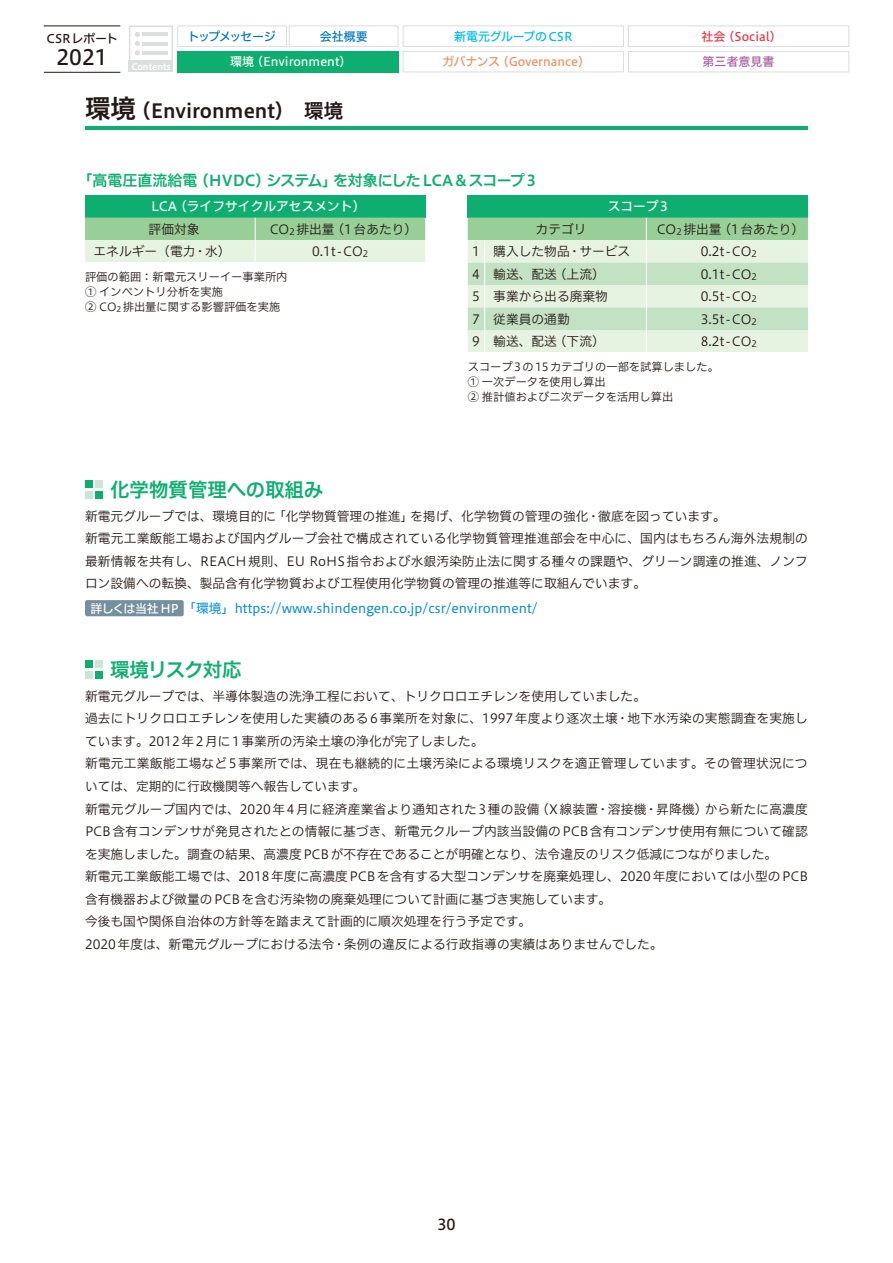
<style>
.page{position:relative;width:893px;height:1263px;background:#fff}
.page>*{position:absolute;margin:0;border:0;box-sizing:border-box;transform-origin:0 0}
.t1{font:21px "Hiragino UD Sans F Std W5";color:#221815}
.t2{font:19.5px "Hiragino UD Sans F Std W6";color:#221815}
.t3{font:19.5px "Hiragino UD Sans F Std W6";letter-spacing:-.005em;color:#0eae71}
.t4{font:19.5px "Hiragino UD Sans F Std W6";letter-spacing:-.05em;color:#0eae71}
.t5{font:15px "Hiragino UD Sans F Std W6";color:#0eae71}
.t6{font:15px "Hiragino UD Sans F Std W5";color:#221815}
.t7{font:12.75px/22.5px "Hiragino UD Sans F Std W3";color:#221815}
.t8{font:12.75px "Hiragino UD Sans F Std W4";color:#008cd6}
.t9{font:12.75px "Hiragino UD Sans F Std W5";color:#fff}
.t10{font:12px "Hiragino UD Sans F Std W5";letter-spacing:-.01em;color:#f18f60}
.t11{font:12px "Hiragino UD Sans F Std W5";color:#fff}
.t12{font:12px "Hiragino UD Sans F Std W5";letter-spacing:-.005em;color:#00b9ef}
.t13{font:12px "Hiragino UD Sans F Std W5";color:#e83743}
.t14{font:12px "Hiragino UD Sans F Std W5";letter-spacing:-.095em;color:#0075c2}
.t15{font:12px "Hiragino UD Sans F Std W5";color:#221815}
.t16{font:12px "Hiragino UD Sans F Std W5";color:#a660a3}
.t17{font:12px "Hiragino UD Sans F Std W5";letter-spacing:-.06em;color:#0075c2}
.t18{font:11.25px/15px "Hiragino UD Sans F Std W3";color:#221815}
.t19{font:9px "Hiragino UD Sans F Std W6";color:#fff}
.s1{font-size:25.5px}
.s2{font-size:8.85px}
.s3{font-family:"Hiragino UD Sans F Std W5";font-size:12px;color:#fff}
</style>
<div class="page">
<hr style="left:85px;top:126px;width:723px;height:4px;background:#0eae71">
<div style="left:129px;top:26px;width:44px;height:36px;border:2px solid #dcdddd"></div>
<div style="left:129px;top:61px;width:44px;height:11px;background:#dcdddd"></div>
<hr style="left:142px;top:33px;width:25px;height:3px;background:#dcdddd">
<hr style="left:142px;top:42px;width:25px;height:3px;background:#dcdddd">
<svg style="left:135px;top:32px;width:5px;height:23px"></svg>
<hr style="left:142px;top:51px;width:25px;height:3px;background:#dcdddd">
<div style="left:177px;top:26px;width:110px;height:21px;border:1px solid #dcdddd"></div>
<div style="left:289px;top:26px;width:109px;height:21px;border:1px solid #dcdddd"></div>
<div style="left:403px;top:26px;width:221px;height:21px;border:1px solid #dcdddd"></div>
<div style="left:628px;top:26px;width:221px;height:21px;border:1px solid #dcdddd"></div>
<hr style="left:44px;top:72px;width:76px;height:1px;background:#221815">
<hr style="left:44px;top:26px;width:76px;height:1px;background:#221815">
<div style="left:468px;top:195px;width:340px;height:23px;background:#0eae71"></div>
<svg style="left:468px;top:218px;width:340px;height:134px;background:#cee7cb"></svg>
<div style="left:85px;top:195px;width:340px;height:23px;background:#0eae71"></div>
<svg style="left:85px;top:218px;width:340px;height:44px;background:#bfe0bc"></svg>
<div style="left:85px;top:481px;width:8px;height:7px;background:#0eae71"></div>
<div style="left:85px;top:491px;width:8px;height:7px;background:#c9e6d7"></div>
<div style="left:95px;top:481px;width:8px;height:7px;background:#c9e6d7"></div>
<div style="left:95px;top:491px;width:8px;height:7px;background:#0eae71"></div>
<div style="left:85px;top:661px;width:8px;height:7px;background:#0eae71"></div>
<div style="left:85px;top:671px;width:8px;height:7px;background:#c9e6d7"></div>
<div style="left:95px;top:661px;width:8px;height:7px;background:#c9e6d7"></div>
<div style="left:95px;top:671px;width:8px;height:7px;background:#0eae71"></div>
<div style="left:85px;top:600px;width:99px;height:16px;background:#748f9d;border-radius:2px"></div>
<div style="left:628px;top:51px;width:221px;height:21px;border:1px solid #dcdddd"></div>
<div style="left:403px;top:51px;width:221px;height:21px;border:1px solid #dcdddd"></div>
<div style="left:177px;top:51px;width:221px;height:21px;background:#0eae71"></div>
<p class="t15" style="left:47px;top:29px;width:73px">CSRレポート</p>
<p class="t14" style="left:187px;top:27px;width:90px">トップメッセージ</p>
<p class="t17" style="left:320px;top:27px;width:49px">会社概要</p>
<p class="t12" style="left:454px;top:27px;width:120px">新電元グループのCSR</p>
<p class="t13" style="left:701px;top:27px;width:82px">社会（Social）</p>
<h1 class="t1" style="left:57px;top:41px;width:53px">2021</h1>
<p class="t11" style="left:230px;top:53px;width:123px">環境（Environment）</p>
<p class="t10" style="left:442px;top:53px;width:150px">ガバナンス（Governance）</p>
<p class="t16" style="left:703px;top:53px;width:73px">第三者意見書</p>
<p class="t19" style="left:131px;top:60px;width:41px">Contents</p>
<h2 class="t2" style="left:85px;top:96px;width:260px"><span class="s1">環境</span>（Environment）　環境</h2>
<p class="t5" style="left:78px;top:169px;width:460px">「高電圧直流給電（HVDC）システム」を対象にしたLCA &amp;スコープ3</p>
<p class="t9" style="left:151px;top:197px;width:216px">LCA（ライフサイクルアセスメント）</p>
<p class="t7" style="left:149px;top:217px;width:52px">評価対象</p>
<p class="t7" style="left:270px;top:217px;width:149px">CO<span class="s2">2</span> 排出量（1台あたり）</p>
<p class="t7" style="left:94px;top:239px;width:139px">エネルギー（電力・水）</p>
<p class="t7" style="left:312px;top:239px;width:58px">0.1t-CO<sub>2</sub></p>
<p class="t18" style="left:85px;top:269px;width:204px">評価の範囲：新電元スリーイー事業所内<br>① インベントリ分析を実施<br>② CO<sub>2</sub> 排出量に関する影響評価を実施</p>
<p class="t9" style="left:608px;top:197px;width:62px">スコープ3</p>
<p class="t7" style="left:536px;top:217px;width:52px">カテゴリ</p>
<p class="t7" style="left:657px;top:217px;width:149px">CO<span class="s2">2</span> 排出量（1台あたり）</p>
<p class="t7" style="left:472px;top:239px;width:160px">1 購入した物品・サービス</p>
<p class="t7" style="left:701px;top:239px;width:58px">0.2t-CO<sub>2</sub></p>
<p class="t7" style="left:472px;top:262px;width:134px">4 輸送、配送（上流）</p>
<p class="t7" style="left:701px;top:262px;width:58px">0.1t-CO<span class="s2">2</span></p>
<p class="t7" style="left:472px;top:284px;width:137px">5 事業から出る廃棄物</p>
<p class="t7" style="left:701px;top:284px;width:58px">0.5t-CO<span class="s2">2</span></p>
<p class="t7" style="left:472px;top:307px;width:99px">7 従業員の通勤</p>
<p class="t7" style="left:701px;top:307px;width:58px">3.5t-CO<span class="s2">2</span></p>
<p class="t7" style="left:472px;top:329px;width:134px">9 輸送、配送（下流）</p>
<p class="t7" style="left:701px;top:329px;width:58px">8.2t-CO<span class="s2">2</span></p>
<p class="t18" style="left:468px;top:359px;width:253px">スコープ3の15カテゴリの一部を試算しました。<br>① 一次データを使用し算出<br>② 推計値および二次データを活用し算出</p>
<h2 class="t3" style="left:110px;top:475px;width:215px">化学物質管理への取組み</h2>
<p class="t7" style="left:85px;top:504px;width:724px">新電元グループでは、環境目的に「化学物質管理の推進」を掲げ、化学物質の管理の強化・徹底を図っています。<br>新電元工業飯能工場および国内グループ会社で構成されている化学物質管理推進部会を中心に、国内はもちろん海外法規制の最新情報を共有し、REACH規則、EU RoHS指令および水銀汚染防止法に関する種々の課題や、グリーン調達の推進、ノンフロン設備への転換、製品含有化学物質および工程使用化学物質の管理の推進等に取組んでいます。</p>
<p class="t8" style="left:90px;top:599px;width:449px"><span class="s3">詳しくは当社HP</span> 「環境」https://www.shindengen.co.jp/csr/environment/</p>
<h2 class="t4" style="left:110px;top:655px;width:133px">環境リスク対応</h2>
<p class="t7" style="left:85px;top:684px;width:724px">新電元グループでは、半導体製造の洗浄工程において、トリクロロエチレンを使用していました。<br>過去にトリクロロエチレンを使用した実績のある6事業所を対象に、1997年度より逐次土壌・地下水汚染の実態調査を実施しています。2012年2月に1事業所の汚染土壌の浄化が完了しました。<br>新電元工業飯能工場など5事業所では、現在も継続的に土壌汚染による環境リスクを適正管理しています。その管理状況については、定期的に行政機関等へ報告しています。<br>新電元グループ国内では、2020年4月に経済産業省より通知された3種の設備（X線装置・溶接機・昇降機）から新たに高濃度PCB含有コンデンサが発見されたとの情報に基づき、新電元クループ内該当設備のPCB含有コンデンサ使用有無について確認を実施しました。調査の結果、高濃度PCBが不存在であることが明確となり、法令違反のリスク低減につながりました。<br>新電元工業飯能工場では、2018年度に高濃度PCBを含有する大型コンデンサを廃棄処理し、2020年度においては小型のPCB含有機器および微量のPCBを含む汚染物の廃棄処理について計画に基づき実施しています。<br>今後も国や関係自治体の方針等を踏まえて計画的に順次処理を行う予定です。<br>2020年度は、新電元グループにおける法令・条例の違反による行政指導の実績はありませんでした。</p>
<p class="t6" style="left:437px;top:1213px;width:20px">30</p>
</div>
